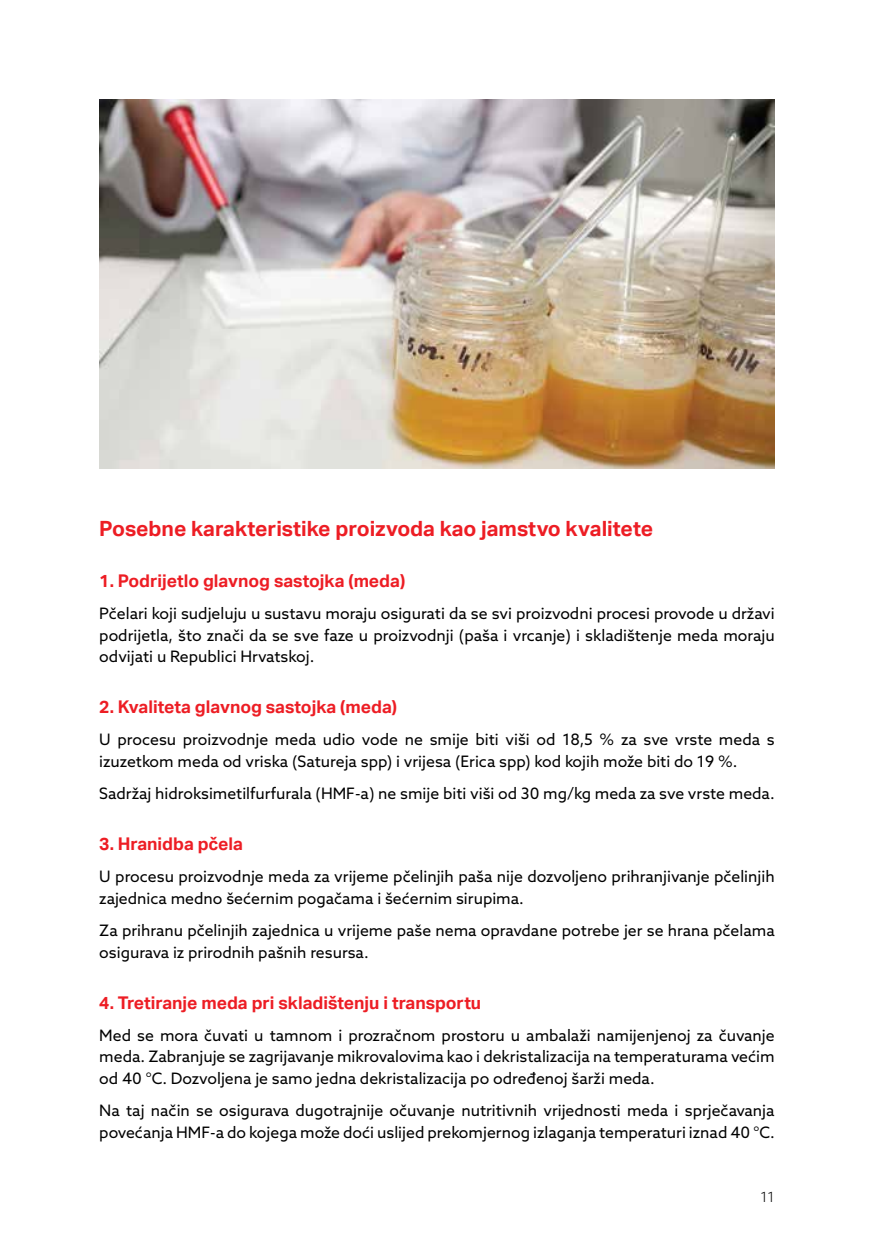
<style>
.page{position:relative;width:874px;height:1241px;background:#fff}
.page>*{position:absolute;margin:0;border:0;box-sizing:border-box;transform-origin:0 0}
.t1{font:700 21px "Aktiv Grotesk";color:#ed1d24}
.t2{font:700 17.5px "Aktiv Grotesk";color:#ed1d24}
.t3{font:15.75px/21.9px "Azo Sans";color:#000}
.t4{font:300 14px "Azo Sans";color:#000}
</style>
<div class="page">
<img style="left:99px;top:99px;width:675px;height:369px">
<h1 class="t1" style="left:99px;top:516px;width:555px">Posebne karakteristike proizvoda kao jamstvo kvalitete</h1>
<p class="t2" style="left:99px;top:570px;width:307px">1. Podrijetlo glavnog sastojka (meda)</p>
<p class="t3" style="left:99px;top:602px;width:676px;text-align:justify">Pčelari koji sudjeluju u sustavu moraju osigurati da se svi proizvodni procesi provode u državi podrijetla, što znači da se sve faze u proizvodnji (paša i vrcanje) i skladištenje meda moraju odvijati u Republici Hrvatskoj.</p>
<p class="t2" style="left:99px;top:697px;width:299px">2. Kvaliteta glavnog sastojka (meda)</p>
<p class="t3" style="left:99px;top:728px;width:676px">U procesu proizvodnje meda udio vode ne smije biti viši od 18,5 % za sve vrste meda s izuzetkom meda od vriska (Satureja spp) i vrijesa (Erica spp) kod kojih može biti do 19 %.</p>
<p class="t3" style="left:99px;top:782px;width:676px">Sadržaj hidroksimetilfurfurala (HMF-a) ne smije biti viši od 30 mg/kg meda za sve vrste meda.</p>
<p class="t2" style="left:99px;top:834px;width:145px">3. Hranidba pčela</p>
<p class="t3" style="left:99px;top:865px;width:676px">U procesu proizvodnje meda za vrijeme pčelinjih paša nije dozvoljeno prihranjivanje pčelinjih zajednica medno šećernim pogačama i šećernim sirupima.</p>
<p class="t3" style="left:99px;top:919px;width:676px">Za prihranu pčelinjih zajednica u vrijeme paše nema opravdane potrebe jer se hrana pčelama osigurava iz prirodnih pašnih resursa.</p>
<p class="t2" style="left:99px;top:992px;width:383px">4. Tretiranje meda pri skladištenju i transportu</p>
<p class="t3" style="left:99px;top:1023px;width:676px;text-align:justify">Med se mora čuvati u tamnom i prozračnom prostoru u ambalaži namijenjenoj za čuvanje meda. Zabranjuje se zagrijavanje mikrovalovima kao i dekristalizacija na temperaturama većim od 40 °C. Dozvoljena je samo jedna dekristalizacija po određenoj šarži meda.</p>
<p class="t3" style="left:99px;top:1099px;width:676px">Na taj način se osigurava dugotrajnije očuvanje nutritivnih vrijednosti meda i sprječavanja povećanja HMF-a do kojega može doći uslijed prekomjernog izlaganja temperaturi iznad 40 °C.</p>
<p class="t4" style="left:760px;top:1188px;width:16px">11</p>
</div>
